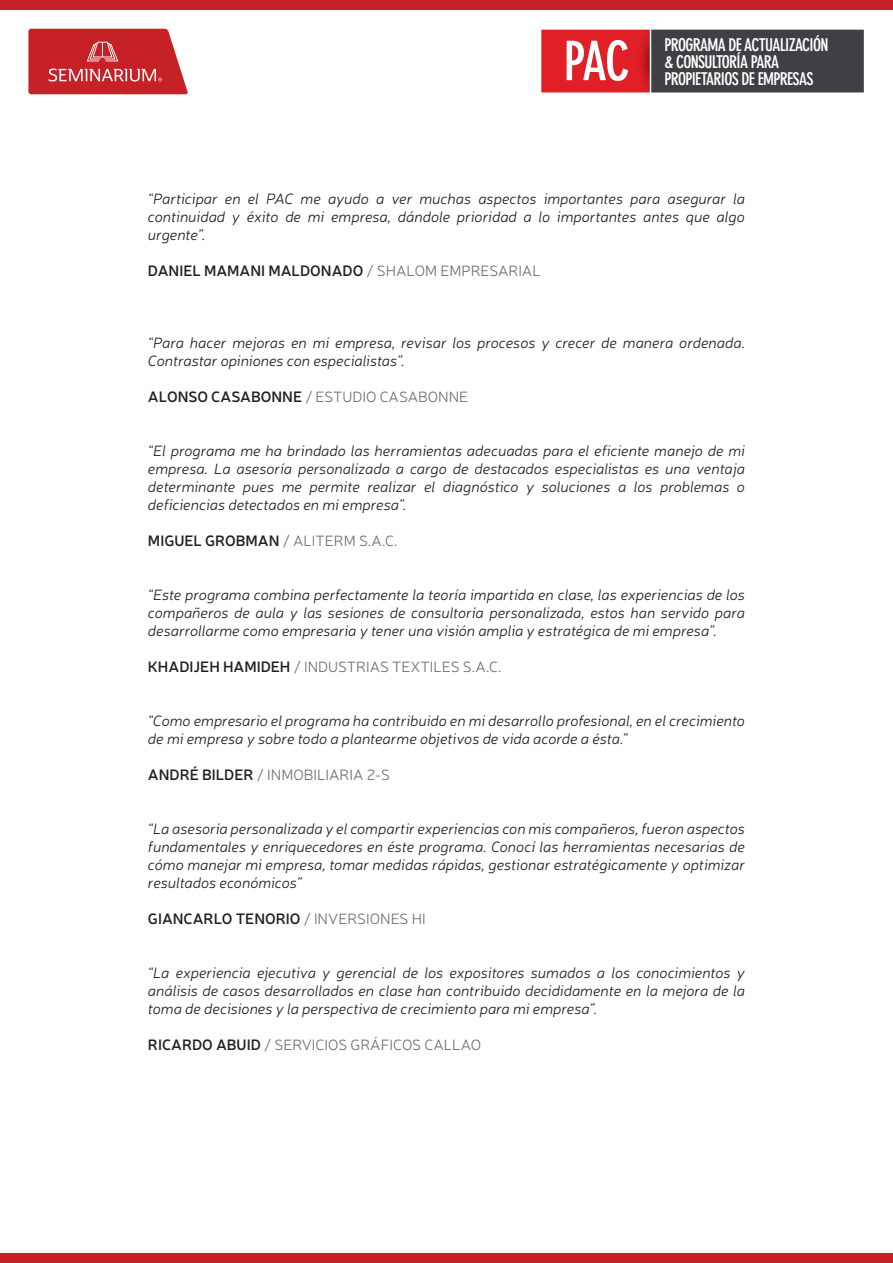
<style>
.page{position:relative;width:893px;height:1263px;background:#fff}
.page>*{position:absolute;margin:0;border:0;box-sizing:border-box;transform-origin:0 0}
.t1{font:700 condensed 53.55px "DIN Neuzeit Grotesk Std";color:#fff}
.t2{font:700 condensed 17.4px/16.8px "DIN Neuzeit Grotesk Std";letter-spacing:-.04em;color:#fff}
.t3{font:italic 300 15px/18px "Neris";color:#231f20;text-align:justify}
.t4{font:300 15px "Neris";color:#6d6e70}
.t5{font:600 15px "Neris";color:#231f20}
.s1{font-weight:300;color:#6d6e70}
.s2{font-weight:600;color:#231f20}
</style>
<div class="page">
<div style="left:0;top:0;width:893px;height:10px;background:#c52127"></div>
<div style="left:0;top:1253px;width:893px;height:10px;background:#c52127"></div>
<svg style="left:28px;top:29px;width:160px;height:65px;background:#cc3d42"></svg>
<div style="left:541px;top:29px;width:110px;height:64px;background:#e11f26"></div>
<div style="left:651px;top:29px;width:214px;height:64px;background:#403f43"></div>
<svg style="left:641px;top:31px;width:9px;height:60px"></svg>
<hr style="left:650px;top:29px;width:1px;height:64px;background:#fff">
<div style="left:540px;top:28px;width:325px;height:66px;border:2px solid #fff"></div>
<h1 class="t1" style="left:564px;top:30px;width:68px">PAC</h1>
<p class="t2" style="left:664px;top:37px;width:166px">PROGRAMA DE ACTUALIZACIÓN &amp; CONSULTORÍA PARA<br>PROPIETARIOS DE EMPRESAS</p>
<p class="t3" style="left:148px;top:189px;width:599px">“Participar en el PAC me ayudo a ver muchas aspectos importantes para asegurar la continuidad y éxito de mi empresa, dándole prioridad a lo importantes antes que algo urgente”.</p>
<p class="t5" style="left:148px;top:261px;width:394px">DANIEL MAMANI MALDONADO <span class="s1">/ SHALOM EMPRESARIAL</span></p>
<p class="t3" style="left:148px;top:333px;width:599px">“Para hacer mejoras en mi empresa, revisar los procesos y crecer de manera ordenada.<br>Contrastar opiniones con especialistas”.</p>
<p class="t4" style="left:148px;top:387px;width:322px"><span class="s2">ALONSO CASABONNE</span> / ESTUDIO CASABONNE</p>
<p class="t3" style="left:148px;top:441px;width:599px">“El programa me ha brindado las herramientas adecuadas para el eficiente manejo de mi empresa. La asesoría personalizada a cargo de destacados especialistas es una ventaja determinante pues me permite realizar el diagnóstico y soluciones a los problemas o deficiencias detectados en mi empresa”.</p>
<p class="t4" style="left:148px;top:531px;width:251px"><span class="s2">MIGUEL GROBMAN</span> / ALITERM S.A.C.</p>
<p class="t3" style="left:148px;top:585px;width:599px">“Este programa combina perfectamente la teoría impartida en clase, las experiencias de los compañeros de aula y las sesiones de consultoría personalizada, estos han servido para desarrollarme como empresaria y tener una visión amplia y estratégica de mi empresa”.</p>
<p class="t4" style="left:148px;top:657px;width:355px"><span class="s2">KHADIJEH HAMIDEH</span> / INDUSTRIAS TEXTILES S.A.C.</p>
<p class="t3" style="left:148px;top:711px;width:599px">“Como empresario el programa ha contribuido en mi desarrollo profesional, en el crecimiento de mi empresa y sobre todo a plantearme objetivos de vida acorde a ésta.”</p>
<p class="t4" style="left:148px;top:765px;width:243px"><span class="s2">ANDRÉ BILDER</span> / INMOBILIARIA 2-S</p>
<p class="t3" style="left:148px;top:819px;width:599px">“La asesoría personalizada y el compartir experiencias con mis compañeros, fueron aspectos fundamentales y enriquecedores en éste programa. Conocí las herramientas necesarias de cómo manejar mi empresa, tomar medidas rápidas, gestionar estratégicamente y optimizar resultados económicos”</p>
<p class="t5" style="left:148px;top:909px;width:279px">GIANCARLO TENORIO <span class="s1">/ INVERSIONES HI</span></p>
<p class="t3" style="left:148px;top:963px;width:598px">“La experiencia ejecutiva y gerencial de los expositores sumados a los conocimientos y análisis de casos desarrollados en clase han contribuido decididamente en la mejora de la toma de decisiones y la perspectiva de crecimiento para mi empresa”.</p>
<p class="t4" style="left:148px;top:1035px;width:335px"><span class="s2">RICARDO ABUID</span> / SERVICIOS GRÁFICOS CALLAO</p>
</div>
